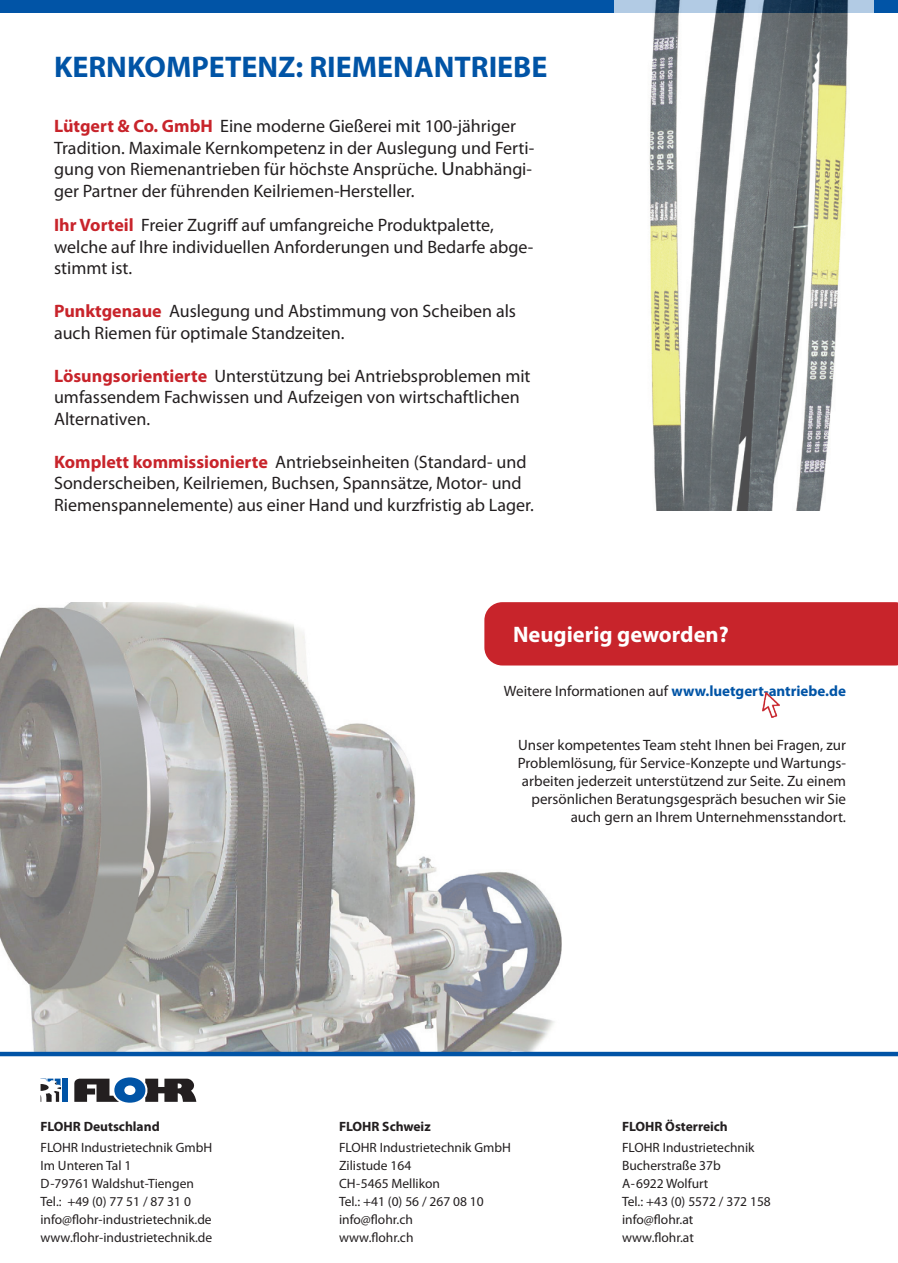
<style>
.page{position:relative;width:898px;height:1263px;background:#fff}
.page>*{position:absolute;margin:0;border:0;box-sizing:border-box;transform-origin:0 0}
.t1{font:700 30px "Myriad Pro";color:#0154a6}
.t2{font:700 22.5px "Myriad Pro";color:#fff}
.t3{font:18px/21.6px "Myriad Pro";color:#231f20}
.t4{font:15px/18px "Myriad Pro";color:#231f20;text-align:right}
.t5{font:700 15px "Myriad Pro";color:#0154a6}
.t6{font:13.5px/18px "Myriad Pro";color:#231f20}
.t7{font:700 13.5px "Myriad Pro";color:#231f20}
.s1{font-weight:700;color:#c8242b}
.s2{font-family:"DTL Prokyon T"}
.s3{font-weight:400;color:#231f20}
</style>
<div class="page">
<div style="left:0;top:0;width:897px;height:13px;background:#0154a6"></div>
<img style="left:0;top:602px;width:561px;height:450px">
<svg style="left:40px;top:1078px;width:21px;height:24px"></svg>
<div style="left:62px;top:1078px;width:6px;height:24px;background:#0154a6"></div>
<svg style="left:74px;top:1077px;width:122px;height:26px"></svg>
<hr style="left:0;top:1052px;width:897px;height:4px;background:#0154a6">
<div style="left:484px;top:602px;width:413px;height:63px;background:#c8242b"></div>
<img style="left:762px;top:693px;width:17px;height:25px">
<img style="left:614px;top:0;width:259px;height:511px">
<p class="t1" style="left:54px;top:47px;width:494px">KERNKOMPETENZ: RIEMENANTRIEBE</p>
<p class="t3" style="left:54px;top:115px;width:481px"><span class="s1">Lütgert &amp; Co. GmbH</span> Eine moderne Gießerei mit 100-jähriger Tradition. Maximale Kernkompetenz in der Auslegung und Ferti&shy;gung von Riemenantrieben für höchste Ansprüche. <span class="s2">U</span>nabhängi&shy;ger Partner der führenden Keilriemen-Hersteller.</p>
<p class="t3" style="left:54px;top:214px;width:481px"><span class="s1">Ihr Vorteil</span> Freier Zugriff auf umfangreiche Produktpalette, welche auf Ihre individuellen Anforderungen und Bedarfe abge&shy;stimmt ist.</p>
<p class="t3" style="left:54px;top:300px;width:463px"><span class="s1">Punktgenaue</span> Auslegung und Abstimmung von Scheiben als auch Riemen für optimale Standzeiten.</p>
<p class="t3" style="left:54px;top:365px;width:478px"><span class="s1">Lösungsorientierte</span> Unterstützung bei Antriebsproblemen mit umfassendem Fachwissen und Aufzeigen von wirtschaftlichen<br>Alternativen.</p>
<p class="t3" style="left:54px;top:451px;width:481px"><span class="s1">Komplett kommissionierte</span> Antriebseinheiten (Standard- und<br>Sonderscheiben, Keilriemen, Buchsen, Spannsätze, Motor- und<br>Riemenspannelemente) aus einer Hand und kurzfristig ab Lager.</p>
<p class="t2" style="left:513px;top:620px;width:217px">Neugierig geworden?</p>
<p class="t5" style="left:504px;top:681px;width:343px"><span class="s3">Weitere Informationen auf</span> www.luetgert-antriebe.de</p>
<p class="t7" style="left:40px;top:1118px;width:121px">FLOHR Deutschland</p>
<p class="t6" style="left:40px;top:1138px;width:173px">FLOHR Industrietechnik GmbH</p>
<p class="t6" style="left:40px;top:1156px;width:92px">Im Unteren Tal 1</p>
<p class="t6" style="left:40px;top:1174px;width:155px">D-79761 Waldshut-Tiengen</p>
<p class="t6" style="left:40px;top:1192px;width:152px">Tel.: +49 (0) 77 51 / 87 31 0</p>
<p class="t6" style="left:40px;top:1210px;width:173px">info@flohr-industrietechnik.de</p>
<p class="t6" style="left:40px;top:1228px;width:173px">www.flohr-industrietechnik.de</p>
<p class="t4" style="left:517px;top:735px;width:329px">Unser kompetentes Team steht Ihnen bei Fragen, zur Problemlösung, für Service-Konzepte und Wartungs&shy;arbeiten jederzeit unterstützend zur Seite. Zu einem persönlichen Beratungsgespräch besuchen wir Sie auch gern an Ihrem Unternehmensstandort.</p>
<p class="t7" style="left:339px;top:1118px;width:93px">FLOHR Schweiz</p>
<p class="t6" style="left:339px;top:1138px;width:173px">FLOHR Industrietechnik GmbH</p>
<p class="t6" style="left:339px;top:1156px;width:74px">Zilistude 164</p>
<p class="t6" style="left:339px;top:1174px;width:102px">CH-5465 Mellikon</p>
<p class="t6" style="left:339px;top:1192px;width:146px">Tel.: +41 (0) 56 / 267 08 10</p>
<p class="t6" style="left:339px;top:1210px;width:75px">info@flohr.ch</p>
<p class="t6" style="left:339px;top:1228px;width:76px">www.flohr.ch</p>
<p class="t7" style="left:621px;top:1118px;width:107px">FLOHR Österreich</p>
<p class="t6" style="left:621px;top:1138px;width:134px">FLOHR Industrietechnik<br>Bucherstraße 37b</p>
<p class="t6" style="left:621px;top:1174px;width:150px">A-6922 Wolfurt<br>Tel.: +43 (0) 5572 / 372 158 info@flohr.at</p>
<p class="t6" style="left:621px;top:1228px;width:73px">www.flohr.at</p>
</div>
